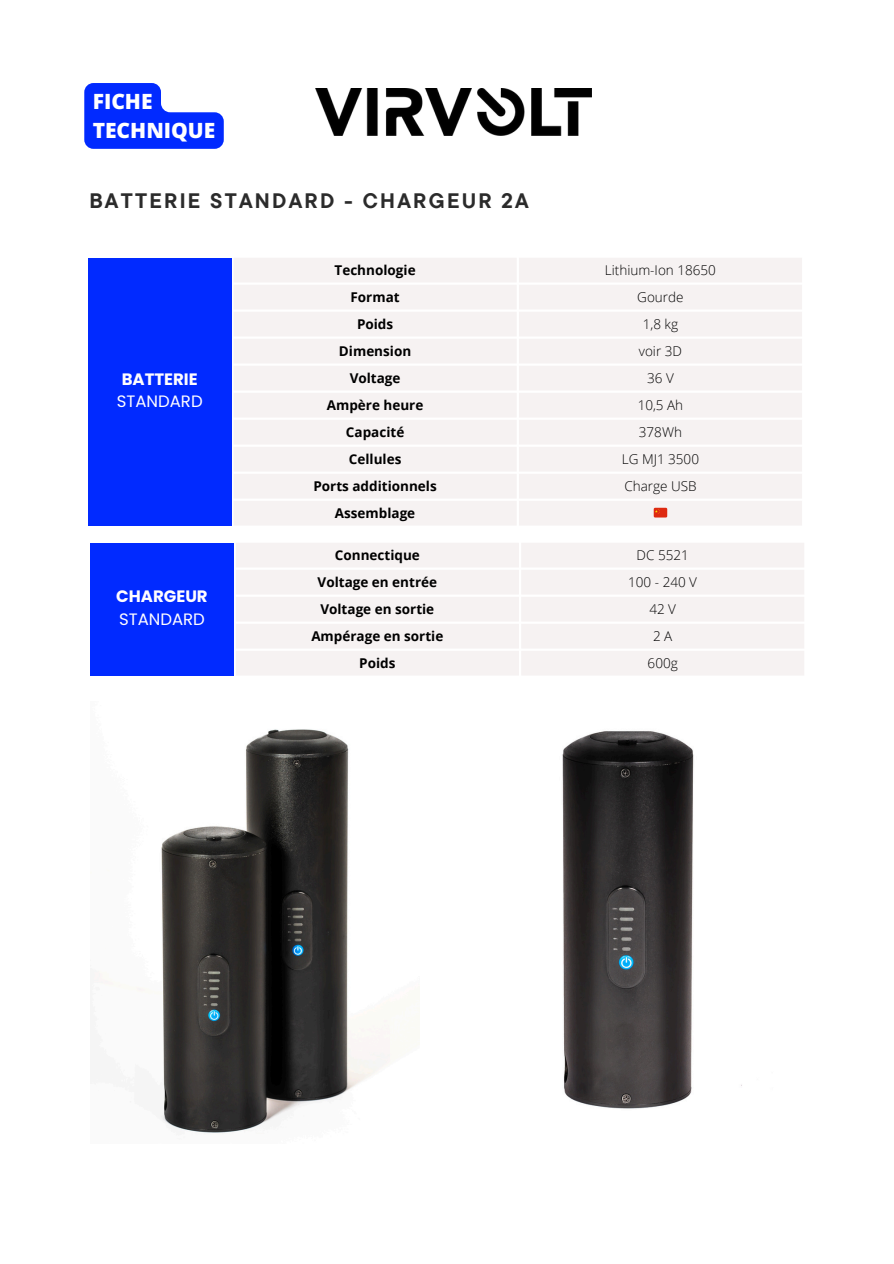
<style>
.page{position:relative;width:894px;height:1264px;background:#fff}
.page>*{position:absolute;margin:0;border:0;box-sizing:border-box;transform-origin:0 0}
.t1{font:800 21px/29.2px "Open Sans";color:#fff}
.t2{font:700 20.85px "TT Commons Pro";letter-spacing:.11em;color:#2b2b2b}
.t3{font:700 16.5px/22.5px "Poppins";color:#fffdff}
.t4{font:700 13.5px "Open Sans";color:#000}
.t5{font:300 13.5px "Open Sans";color:#000}
.s1{font-weight:400}
</style>
<div class="page">
<div style="left:90px;top:542px;width:143px;height:133px;background:#012aff"></div>
<div style="left:236px;top:543px;width:568px;height:132px;background:#f6f2f2"></div>
<div style="left:88px;top:258px;width:143px;height:267px;background:#012aff"></div>
<svg style="left:234px;top:258px;width:567px;height:267px;fill:#f6f2f2"></svg>
<img style="left:130px;top:729px;width:259px;height:404px">
<img style="left:562px;top:731px;width:180px;height:378px">
<img style="left:315px;top:89px;width:276px;height:47px">
<svg style="left:84px;top:83px;width:140px;height:66px"></svg>
<p class="t1" style="left:93px;top:86px;width:124px">FICHE<br>TECHNIQUE</p>
<p class="t2" style="left:89px;top:187px;width:441px">BATTERIE STANDARD - CHARGEUR 2A</p>
<p class="t3" style="left:117px;top:368px;width:87px">BATTERIE<br><span class="s1">STANDARD</span></p>
<h1 class="t3" style="left:116px;top:585px;width:93px">CHARGEUR<br><span class="s1">STANDARD</span></h1>
<p class="t4" style="left:334px;top:260px;width:82px">Technologie</p>
<p class="t5" style="left:604px;top:260px;width:112px">Lithium-Ion 18650</p>
<p class="t4" style="left:350px;top:287px;width:51px">Format</p>
<p class="t5" style="left:637px;top:287px;width:48px">Gourde</p>
<p class="t4" style="left:357px;top:314px;width:38px">Poids</p>
<p class="t5" style="left:642px;top:314px;width:37px">1,8 kg</p>
<p class="t4" style="left:339px;top:341px;width:74px">Dimension</p>
<p class="t5" style="left:638px;top:341px;width:45px">voir 3D</p>
<p class="t4" style="left:349px;top:368px;width:52px">Voltage</p>
<p class="t5" style="left:647px;top:368px;width:28px">36 V</p>
<p class="t4" style="left:327px;top:395px;width:98px">Ampère heure</p>
<p class="t5" style="left:637px;top:395px;width:47px">10,5 Ah</p>
<p class="t4" style="left:346px;top:422px;width:60px">Capacité</p>
<p class="t5" style="left:638px;top:422px;width:45px">378Wh</p>
<p class="t4" style="left:349px;top:449px;width:54px">Cellules</p>
<p class="t5" style="left:621px;top:449px;width:79px">LG MJ1 3500</p>
<p class="t4" style="left:313px;top:476px;width:125px">Ports additionnels</p>
<p class="t5" style="left:624px;top:476px;width:74px">Charge USB</p>
<p class="t4" style="left:335px;top:503px;width:82px">Assemblage</p>
<p class="t4" style="left:335px;top:545px;width:86px">Connectique</p>
<p class="t5" style="left:636px;top:545px;width:54px">DC 5521</p>
<p class="t4" style="left:317px;top:572px;width:121px">Voltage en entrée</p>
<p class="t5" style="left:628px;top:572px;width:70px">100 - 240 V</p>
<p class="t4" style="left:320px;top:599px;width:115px">Voltage en sortie</p>
<p class="t5" style="left:649px;top:599px;width:28px">42 V</p>
<p class="t4" style="left:311px;top:626px;width:133px">Ampérage en sortie</p>
<p class="t5" style="left:653px;top:626px;width:21px">2 A</p>
<p class="t4" style="left:359px;top:653px;width:38px">Poids</p>
<p class="t5" style="left:647px;top:653px;width:32px">600g</p>
</div>
